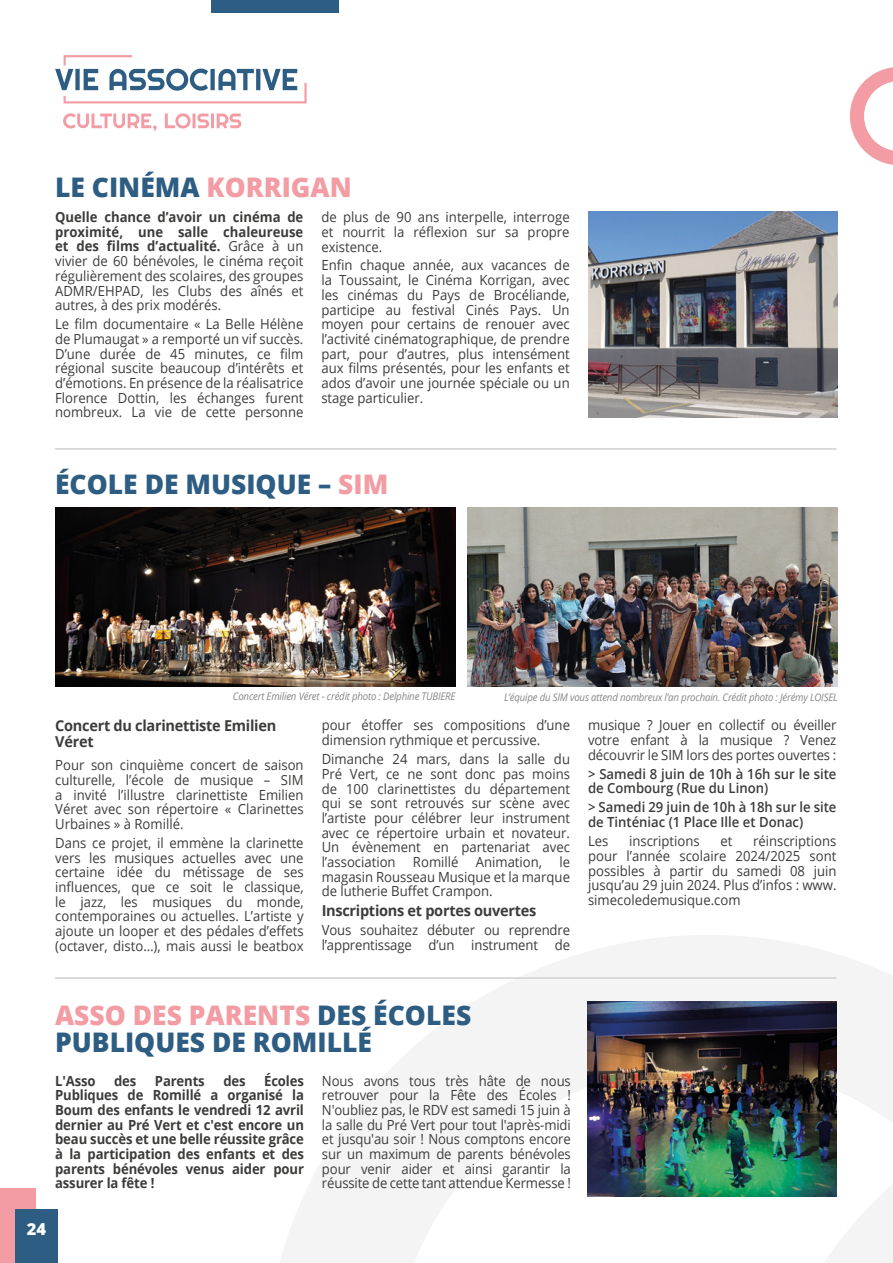
<style>
.page{position:relative;width:893px;height:1263px;background:#fff}
.page>*{position:absolute;margin:0;border:0;box-sizing:border-box;transform-origin:0 0}
.t1{font:800 27px/27px "Open Sans";color:#2d5d82}
.t2{font:800 16.5px "Open Sans";color:#fff}
.t3{font:700 15px/15.8px "Open Sans";letter-spacing:-.02em;color:#3c3c3b}
.t4{font:13.95px/14.7px "Open Sans";color:#3c3c3b;text-align:justify;scale:.94 1}
.t5{font:700 13.95px/14.7px "Open Sans";letter-spacing:-.01em;color:#3c3c3b;text-align:justify;scale:.94 1}
.t6{font:600 13.95px/14.7px "Open Sans";color:#3c3c3b;scale:.94 1}
.t7{font:italic 10.5px "Open Sans";letter-spacing:-.02em;color:#878787;scale:.92 1}
.s1{color:#f39ca4}
.s2{font-weight:700}
</style>
<div class="page">
<svg style="left:280px;top:935px;width:613px;height:328px"></svg>
<svg style="left:745px;top:1067px;width:148px;height:196px"></svg>
<div style="left:212px;top:0;width:127px;height:13px;background:#2d5d82"></div>
<svg style="left:850px;top:67px;width:43px;height:98px"></svg>
<div style="left:0;top:1188px;width:35px;height:75px;background:#f39ca4"></div>
<div style="left:15px;top:1210px;width:43px;height:53px;background:#2d5d82"></div>
<svg style="left:55px;top:55px;width:252px;height:49px"></svg>
<svg style="left:63px;top:113px;width:178px;height:18px"></svg>
<img style="left:589px;top:211px;width:249px;height:207px">
<img style="left:55px;top:507px;width:401px;height:180px">
<img style="left:468px;top:507px;width:370px;height:180px">
<hr style="left:55px;top:448px;width:781px;height:2px;background:#d0d0d0">
<img style="left:588px;top:1001px;width:248px;height:195px">
<hr style="left:55px;top:977px;width:781px;height:2px;background:#d0d0d0">
<h1 class="t1" style="left:55px;top:173px;width:298px">LE CINÉMA <span class="s1">KORRIGAN</span></h1>
<p class="t4" style="left:55px;top:209px;width:266px"><span class="s2">Quelle chance d’avoir un cinéma de proximité, une salle chaleureuse et des films d’actualité.</span> Grâce à un vivier de 60 bénévoles, le cinéma reçoit régulièrement des scolaires, des groupes ADMR/EHPAD, les Clubs des aînés et autres, à des prix modérés.</p>
<p class="t4" style="left:55px;top:316px;width:266px">Le film documentaire « La Belle Hélène de Plumaugat » a remporté un vif succès.<br>D’une durée de 45 minutes, ce film régional suscite beaucoup d’intérêts et d’émotions. En présence de la réalisatrice Florence Dottin, les échanges furent nombreux. La vie de cette personne</p>
<p class="t4" style="left:321px;top:209px;width:266px">de plus de 90 ans interpelle, interroge et nourrit la réflexion sur sa propre existence.</p>
<p class="t4" style="left:321px;top:258px;width:266px">Enfin chaque année, aux vacances de la Toussaint, le Cinéma Korrigan, avec les cinémas du Pays de Brocéliande, participe au festival Cinés Pays. Un moyen pour certains de renouer avec l’activité cinématographique, de prendre part, pour d’autres, plus intensément aux films présentés, pour les enfants et ados d’avoir une journée spéciale ou un stage particulier.</p>
<h1 class="t1" style="left:55px;top:469px;width:335px">ÉCOLE DE MUSIQUE – <span class="s1">SIM</span></h1>
<p class="t7" style="left:233px;top:689px;width:243px">Concert Emilien Véret - crédit photo : Delphine TUBIERE</p>
<p class="t7" style="left:504px;top:690px;width:364px">L’équipe du SIM vous attend nombreux l’an prochain. Crédit photo : Jérémy LOISEL</p>
<p class="t3" style="left:55px;top:717px;width:222px">Concert du clarinettiste Emilien<br>Véret</p>
<p class="t4" style="left:55px;top:757px;width:266px">Pour son cinquième concert de saison culturelle, l’école de musique – SIM a invité l’illustre clarinettiste Emilien Véret avec son répertoire « Clarinettes Urbaines » à Romillé.</p>
<p class="t4" style="left:55px;top:835px;width:266px">Dans ce projet, il emmène la clarinette vers les musiques actuelles avec une certaine idée du métissage de ses influences, que ce soit le classique, le jazz, les musiques du monde, contemporaines ou actuelles. L’artiste y ajoute un looper et des pédales d’effets (octaver, disto…), mais aussi le beatbox</p>
<p class="t4" style="left:322px;top:718px;width:266px">pour étoffer ses compositions d’une dimension rythmique et percussive.</p>
<p class="t4" style="left:322px;top:751px;width:266px">Dimanche 24 mars, dans la salle du Pré Vert, ce ne sont donc pas moins de 100 clarinettistes du département qui se sont retrouvés sur scène avec l’artiste pour célébrer leur instrument avec ce répertoire urbain et novateur.<br>Un évènement en partenariat avec l’association Romillé Animation, le magasin Rousseau Musique et la marque de lutherie Buffet Crampon.</p>
<p class="t3" style="left:322px;top:903px;width:216px">Inscriptions et portes ouvertes</p>
<p class="t4" style="left:322px;top:922px;width:266px">Vous souhaitez débuter ou reprendre l’apprentissage d’un instrument de</p>
<p class="t4" style="left:588px;top:718px;width:266px">musique ? Jouer en collectif ou éveiller votre enfant à la musique ? Venez découvrir le SIM lors des portes ouvertes :</p>
<p class="t6" style="left:588px;top:766px;width:266px">&gt; Samedi 8 juin de 10h à 16h sur le site de Combourg (Rue du Linon)</p>
<p class="t6" style="left:588px;top:800px;width:266px">&gt; Samedi 29 juin de 10h à 18h sur le site de Tinténiac (1 Place Ille et Donac)</p>
<p class="t4" style="left:588px;top:833px;width:23px">Les</p>
<p class="t4" style="left:629px;top:833px;width:77px">inscriptions</p>
<p class="t4" style="left:720px;top:833px;width:14px">et</p>
<p class="t4" style="left:588px;top:833px;width:266px;text-indent:165px">réinscriptions pour l’année scolaire 2024/2025 sont possibles à partir du samedi 08 juin jusqu’au 29 juin 2024. Plus d’infos : www. simecoledemusique.com</p>
<h1 class="t1" style="left:55px;top:1000px;width:418px"><span class="s1">ASSO DES PARENTS</span> DES ÉCOLES<br>PUBLIQUES DE ROMILLÉ</h1>
<p class="t5" style="left:55px;top:1073px;width:266px;text-indent:209px">Écoles Publiques de Romillé a organisé la Boum des enfants le vendredi 12 avril dernier au Pré Vert et c'est encore un beau succès et une belle réussite grâce à la participation des enfants et des parents bénévoles venus aider pour assurer la fête !</p>
<p class="t4" style="left:322px;top:1073px;width:266px">Nous avons tous très hâte de nous retrouver pour la Fête des Écoles !<br>N'oubliez pas, le RDV est samedi 15 juin à la salle du Pré Vert pour tout l'après-midi et jusqu'au soir ! Nous comptons encore sur un maximum de parents bénévoles pour venir aider et ainsi garantir la réussite de cette tant attendue Kermesse !</p>
<p class="t5" style="left:55px;top:1073px;width:45px">L'Asso</p>
<p class="t5" style="left:114px;top:1073px;width:25px">des</p>
<p class="t5" style="left:155px;top:1073px;width:55px">Parents</p>
<p class="t5" style="left:223px;top:1073px;width:25px">des</p>
<p class="t2" style="left:27px;top:1217px;width:21px">24</p>
</div>
